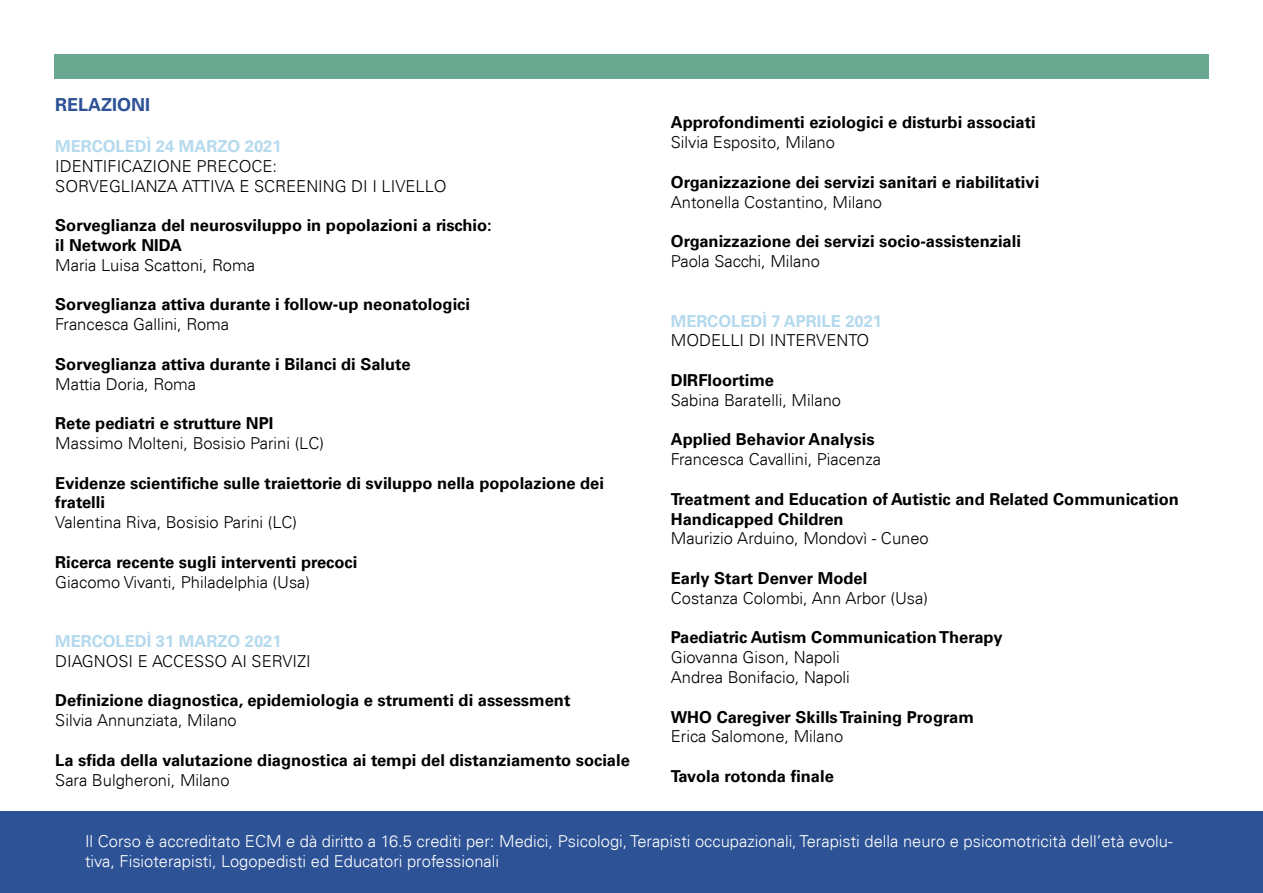
<style>
.page{position:relative;width:1263px;height:893px;background:#fff}
.page>*{position:absolute;margin:0;border:0;box-sizing:border-box;transform-origin:0 0}
.t1{font:700 18px "Univers LT Std";color:#2d5296}
.t2{font:700 16.5px/19.8px "Univers LT Std";color:#000}
.t3{font:300 16.5px/19.8px "Univers LT Std";color:#000}
.t4{font:300 16.5px/19.8px "Univers LT Std";color:#fff}
.t5{font:700 16.5px "Univers LT Std";color:#b5daed}
</style>
<div class="page">
<div style="left:0;top:812px;width:1263px;height:81px;background:#2d5296"></div>
<div style="left:54px;top:54px;width:1155px;height:25px;background:#6aa891"></div>
<p class="t1" style="left:55px;top:94px;width:12px">RELAZIONI</p>
<p class="t5" style="left:55px;top:137px;width:13px">MERCOLED</p>
<p class="t5" style="left:147px;top:137px;width:136px">ì 24 marzo 2021</p>
<p class="t3" style="left:55px;top:156px;width:371px">Identi ficazione precoce:<br>so rveglianza attiva e screeni ng di I livello</p>
<p class="t2" style="left:55px;top:216px;width:438px">Sorveglianza del neurosviluppo in popolazioni a rischio: il Network NIDA</p>
<p class="t3" style="left:55px;top:255px;width:201px">Maria Luisa Scattoni, Roma</p>
<p class="t2" style="left:55px;top:295px;width:416px">Sorveglianza attiva durante i follow-up neonatologici</p>
<p class="t3" style="left:55px;top:314px;width:175px">Francesca Gallini, Roma</p>
<p class="t2" style="left:55px;top:354px;width:357px">Sorveglianza attiva durante i Bilanci di Salute</p>
<p class="t3" style="left:55px;top:374px;width:142px">Mattia Doria, Roma</p>
<p class="t2" style="left:55px;top:414px;width:218px">Rete pediatri e strutture NPI</p>
<p class="t3" style="left:55px;top:433px;width:270px">Massimo Molteni, Bosisio Parini (LC)</p>
<p class="t2" style="left:55px;top:473px;width:550px">Evidenze scientifiche sulle traiettorie di sviluppo nella popolazione dei fratelli</p>
<p class="t3" style="left:55px;top:512px;width:243px">Valentina Riva, Bosisio Parini (LC)</p>
<p class="t2" style="left:55px;top:552px;width:304px">Ricerca recente sugli interventi precoci</p>
<p class="t3" style="left:55px;top:572px;width:256px">Giacomo Vivanti, Philadelphia (Usa)</p>
<p class="t5" style="left:55px;top:632px;width:13px">MERCOLED</p>
<p class="t5" style="left:147px;top:632px;width:46px">ì 31 MARZO</p>
<p class="t5" style="left:245px;top:632px;width:38px">2021</p>
<p class="t3" style="left:55px;top:651px;width:60px">diagnosi</p>
<p class="t3" style="left:138px;top:651px;width:68px">e accesso</p>
<p class="t3" style="left:231px;top:651px;width:77px">ai servizi</p>
<p class="t2" style="left:55px;top:691px;width:517px">Definizione diagnostica, epidemiologia e strumenti di assessment</p>
<p class="t3" style="left:55px;top:710px;width:183px">Silvia Annunziata, Milano</p>
<p class="t2" style="left:55px;top:750px;width:576px">La sfida della valutazione diagnostica ai tempi del distanziamento sociale</p>
<p class="t3" style="left:55px;top:770px;width:176px">Sara Bulgheroni, Milano</p>
<p class="t2" style="left:671px;top:113px;width:366px">Approfondimenti eziologici e disturbi associati</p>
<p class="t3" style="left:671px;top:133px;width:166px">Silvia Esposito, Milano</p>
<p class="t2" style="left:671px;top:172px;width:370px">Organizzazione dei servizi sanitari e riabilitativi</p>
<p class="t3" style="left:671px;top:192px;width:213px">Antonella Costantino, Milano</p>
<p class="t2" style="left:671px;top:232px;width:352px">Organizzazione dei servizi socio-assistenziali</p>
<p class="t3" style="left:671px;top:251px;width:151px">Paola Sacchi, Milano</p>
<p class="t5" style="left:671px;top:311px;width:13px">MERCOLED</p>
<p class="t5" style="left:762px;top:311px;width:53px">ì 7 APRILE</p>
<p class="t5" style="left:845px;top:311px;width:38px">2021</p>
<p class="t3" style="left:671px;top:331px;width:58px">Modelli</p>
<p class="t3" style="left:749px;top:331px;width:119px">di i ntervento</p>
<p class="t2" style="left:671px;top:370px;width:10px">DIRF</p>
<p class="t2" style="left:707px;top:370px;width:68px">loortime</p>
<p class="t3" style="left:671px;top:390px;width:172px">Sabina Baratelli, Milano</p>
<p class="t2" style="left:671px;top:430px;width:205px">Applied Behavior Analysis</p>
<p class="t3" style="left:671px;top:449px;width:212px">Francesca Cavallini, Piacenza</p>
<p class="t2" style="left:671px;top:489px;width:509px">Treatment and Education of Autistic and Related Communication<br>Handicapped Children</p>
<p class="t3" style="left:671px;top:529px;width:259px">Maurizio Arduino, Mondovì - Cuneo</p>
<p class="t2" style="left:671px;top:568px;width:198px">Early Start Denver Model</p>
<p class="t3" style="left:671px;top:588px;width:259px">Costanza Colombi, Ann Arbor (Usa)</p>
<p class="t2" style="left:671px;top:628px;width:333px">Paediatric Autism Communication Therapy</p>
<p class="t3" style="left:671px;top:647px;width:181px">Giovanna Gison, Napoli<br>Andrea Bonifacio, Napoli</p>
<p class="t2" style="left:671px;top:707px;width:305px">WHO Caregiver Skills Training Program</p>
<p class="t3" style="left:671px;top:727px;width:174px">Erica Salomone, Milano</p>
<p class="t2" style="left:671px;top:766px;width:165px">Tavola rotonda finale</p>
<p class="t4" style="left:85px;top:831px;width:1089px">Il Corso è accreditato ECM e dà diritto a 16.5 crediti per: Medici, Psicologi, Terapisti occupazionali, Terapisti della neuro e psicomotricità dell’età evolu&shy;tiva, Fisioterapisti, Logopedisti ed Educatori professionali</p>
</div>
